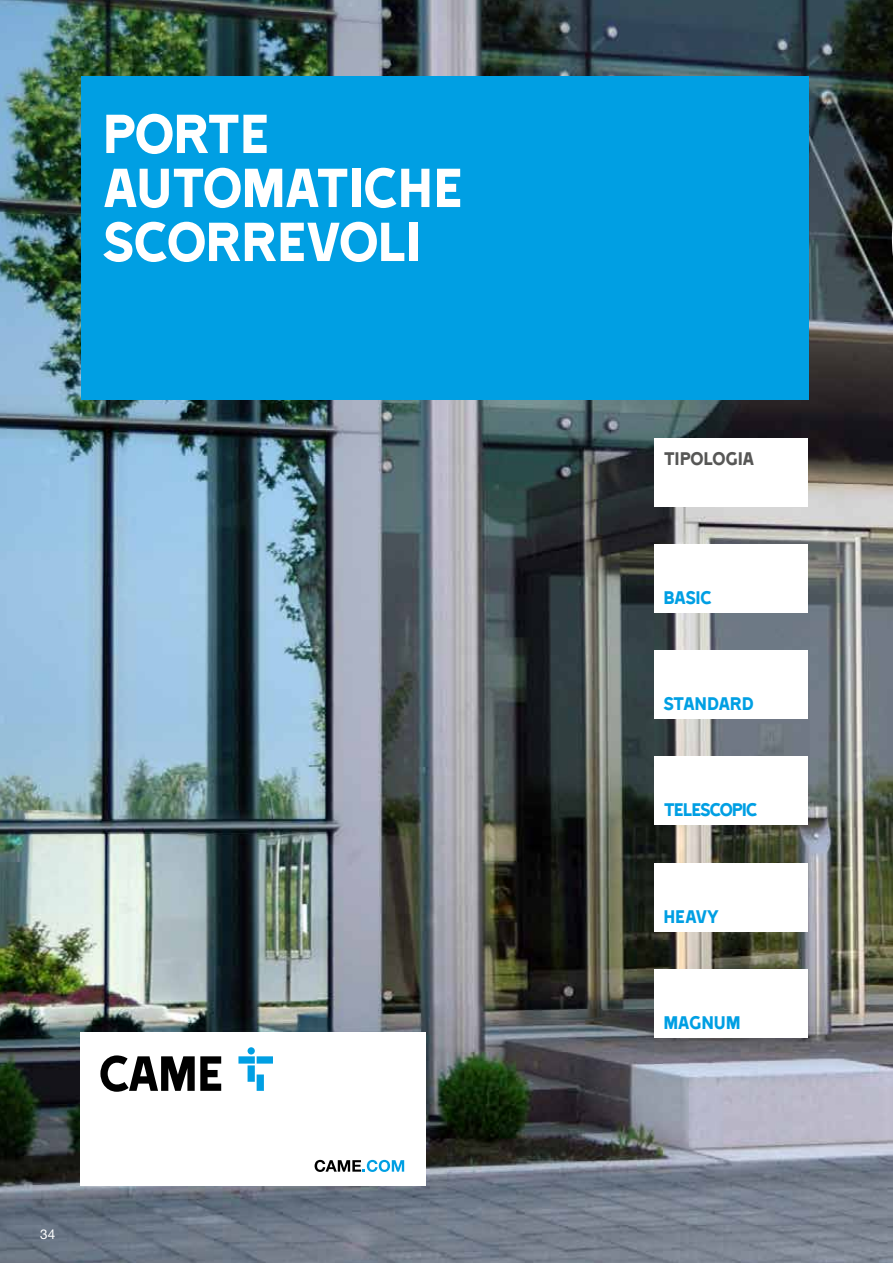
<style>
.page{position:relative;width:893px;height:1263px;background:#fff}
.page>*{position:absolute;margin:0;border:0;box-sizing:border-box;transform-origin:0 0}
.t1{font:63px/54px "Came Type";letter-spacing:-.03em;color:#fff}
.t2{font:21px "Came Type";letter-spacing:-.03em;color:#009fe3}
.t3{font:21px "Came Type";letter-spacing:-.07em;color:#009fe3}
.t4{font:21px "Came Type";letter-spacing:-.03em;color:#575756}
.t5{font:13.5px "Helvetica Neue LTW1 G";color:#fff}
</style>
<div class="page">
<img style="left:0;top:0;width:893px;height:1263px">
<div style="left:655px;top:438px;width:153px;height:68px;background:#fff"></div>
<div style="left:655px;top:651px;width:153px;height:68px;background:#fff"></div>
<div style="left:655px;top:969px;width:153px;height:68px;background:#fff"></div>
<div style="left:81px;top:1033px;width:345px;height:153px;background:#fff"></div>
<svg style="left:315px;top:1160px;width:89px;height:12px"></svg>
<svg style="left:100px;top:1055px;width:121px;height:37px"></svg>
<svg style="left:238px;top:1047px;width:35px;height:44px"></svg>
<svg style="left:892px;top:77px;width:1px;height:322px"></svg>
<div style="left:655px;top:757px;width:153px;height:68px;background:#fff"></div>
<div style="left:655px;top:863px;width:153px;height:68px;background:#fff"></div>
<div style="left:81px;top:76px;width:727px;height:323px;background:#009fe3"></div>
<div style="left:655px;top:544px;width:153px;height:68px;background:#fff"></div>
<p class="t1" style="left:103px;top:106px;width:362px">PORTE<br>AUTOMATICHE<br>SCORREVOLI</p>
<p class="t5" style="left:40px;top:1225px;width:17px">34</p>
<p class="t4" style="left:663px;top:447px;width:93px">TIPOLOGIA</p>
<p class="t2" style="left:663px;top:586px;width:50px">BASIC</p>
<p class="t2" style="left:663px;top:693px;width:92px">STANDARD</p>
<p class="t3" style="left:663px;top:799px;width:96px">TELESCOPIC</p>
<p class="t2" style="left:663px;top:905px;width:57px">HEAVY</p>
<p class="t2" style="left:663px;top:1012px;width:79px">MAGNUM</p>
</div>
